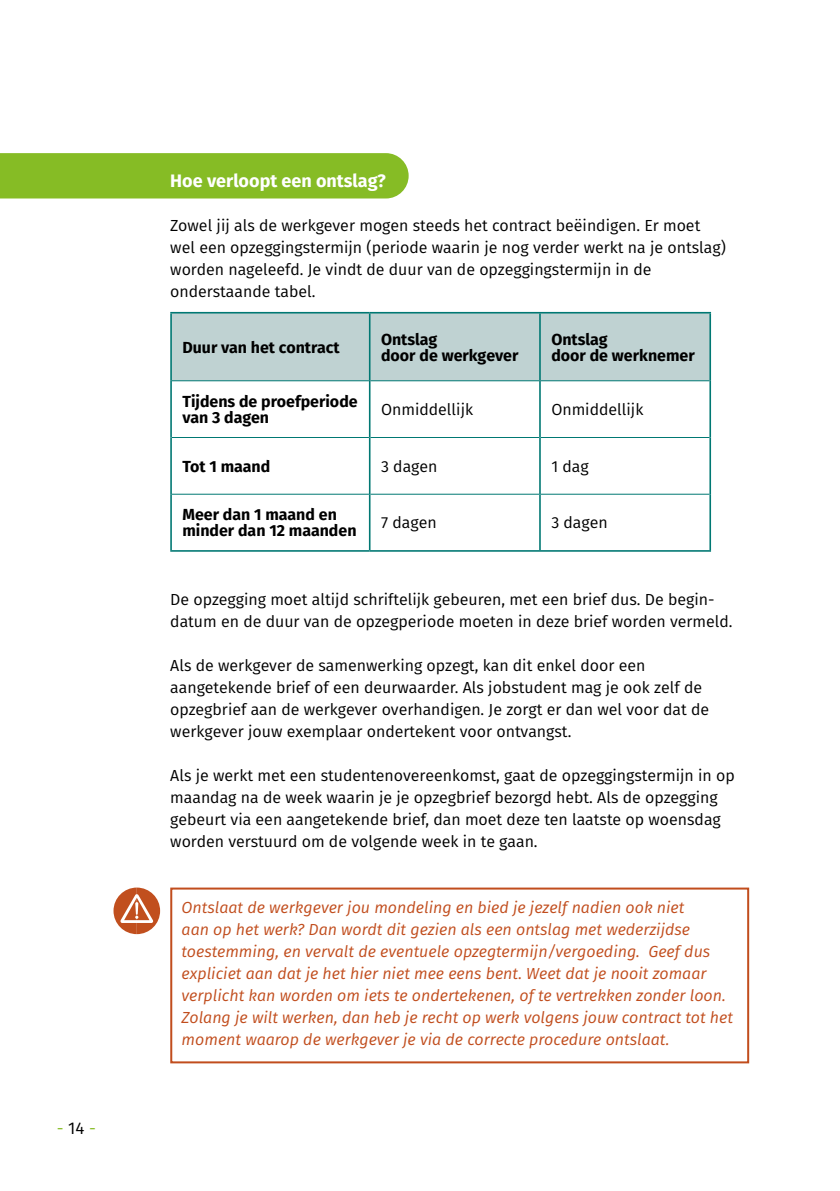
<style>
.page{position:relative;width:840px;height:1191px;background:#fff}
.page>*{position:absolute;margin:0;border:0;box-sizing:border-box;transform-origin:0 0}
.t1{font:700 18px "Fira Sans";color:#fff}
.t2{font:17px "Fira Sans";color:#86bc25}
.t3{font:16px/22px "Fira Sans";color:#000}
.t4{font:italic 16px/22px "Fira Sans";color:#c14d1d}
.t5{font:700 16px/16px "Fira Sans";color:#000}
.s1{color:#000}
</style>
<div class="page">
<div style="left:0;top:153px;width:408px;height:45px;background:#86bc25"></div>
<div style="left:172px;top:313px;width:537px;height:67px;background:#bfd2d2"></div>
<hr style="left:172px;top:380px;width:197px;height:1px;background:#007873">
<hr style="left:370px;top:380px;width:169px;height:1px;background:#007873">
<hr style="left:540px;top:380px;width:169px;height:1px;background:#007873">
<hr style="left:172px;top:437px;width:197px;height:1px;background:#007873">
<hr style="left:370px;top:437px;width:169px;height:1px;background:#007873">
<hr style="left:540px;top:437px;width:169px;height:1px;background:#007873">
<hr style="left:172px;top:494px;width:197px;height:1px;background:#007873">
<hr style="left:370px;top:494px;width:169px;height:1px;background:#007873">
<hr style="left:540px;top:494px;width:169px;height:1px;background:#007873">
<hr style="left:170px;top:312px;width:199px;height:1px;background:#007873">
<hr style="left:170px;top:313px;width:2px;height:68px;background:#007873">
<hr style="left:369px;top:312px;width:170px;height:1px;background:#007873">
<hr style="left:369px;top:313px;width:1px;height:68px;background:#007873">
<hr style="left:539px;top:312px;width:171px;height:1px;background:#007873">
<hr style="left:539px;top:313px;width:1px;height:68px;background:#007873">
<hr style="left:709px;top:313px;width:1px;height:68px;background:#007873">
<hr style="left:170px;top:381px;width:2px;height:56px;background:#007873">
<hr style="left:369px;top:381px;width:1px;height:56px;background:#007873">
<hr style="left:539px;top:381px;width:1px;height:56px;background:#007873">
<hr style="left:709px;top:381px;width:1px;height:56px;background:#007873">
<hr style="left:170px;top:437px;width:2px;height:57px;background:#007873">
<hr style="left:369px;top:437px;width:1px;height:57px;background:#007873">
<hr style="left:539px;top:437px;width:1px;height:57px;background:#007873">
<hr style="left:709px;top:437px;width:1px;height:57px;background:#007873">
<hr style="left:170px;top:494px;width:2px;height:56px;background:#007873">
<hr style="left:369px;top:494px;width:1px;height:56px;background:#007873">
<hr style="left:539px;top:494px;width:1px;height:56px;background:#007873">
<hr style="left:709px;top:494px;width:1px;height:56px;background:#007873">
<hr style="left:170px;top:550px;width:199px;height:2px;background:#007873">
<hr style="left:369px;top:550px;width:170px;height:2px;background:#007873">
<hr style="left:539px;top:550px;width:171px;height:2px;background:#007873">
<svg style="left:113px;top:887px;width:47px;height:47px"></svg>
<div style="left:170px;top:887px;width:578px;height:176px;border:2px solid #c14d1d"></div>
<p class="t2" style="left:57px;top:1115px;width:41px">- <span class="s1">14</span> -</p>
<p class="t1" style="left:170px;top:166px;width:217px">Hoe verloopt een ontslag?</p>
<p class="t3" style="left:170px;top:214px;width:557px">Zowel jij als de werkgever mogen steeds het contract beëindigen. Er moet wel een opzeggingstermijn (periode waarin je nog verder werkt na je ontslag) worden nageleefd. Je vindt de duur van de opzeggingstermijn in de onderstaande tabel.</p>
<p class="t5" style="left:182px;top:338px;width:159px">Duur van het contract</p>
<p class="t5" style="left:381px;top:330px;width:139px">Ontslag<br>door de werkgever</p>
<p class="t5" style="left:551px;top:330px;width:145px">Ontslag<br>door de werknemer</p>
<p class="t5" style="left:182px;top:392px;width:177px">Tijdens de proefperiode van 3 dagen</p>
<p class="t3" style="left:381px;top:398px;width:93px">Onmiddellijk</p>
<p class="t3" style="left:551px;top:398px;width:93px">Onmiddellijk</p>
<p class="t5" style="left:182px;top:457px;width:89px">Tot 1 maand</p>
<p class="t3" style="left:381px;top:455px;width:58px">3 dagen</p>
<p class="t3" style="left:551px;top:455px;width:39px">1 dag</p>
<p class="t5" style="left:182px;top:506px;width:175px">Meer dan 1 maand en minder dan 12 maanden</p>
<p class="t3" style="left:381px;top:511px;width:57px">7 dagen</p>
<p class="t3" style="left:551px;top:511px;width:58px">3 dagen</p>
<p class="t3" style="left:170px;top:588px;width:563px">De opzegging moet altijd schriftelijk gebeuren, met een brief dus. De begin&shy;datum en de duur van de opzegperiode moeten in deze brief worden vermeld.</p>
<p class="t3" style="left:170px;top:654px;width:540px">Als de werkgever de samenwerking opzegt, kan dit enkel door een aangetekende brief of een deurwaarder. Als jobstudent mag je ook zelf de opzegbrief aan de werkgever overhandigen. Je zorgt er dan wel voor dat de werkgever jouw exemplaar ondertekent voor ontvangst.</p>
<p class="t3" style="left:170px;top:764px;width:565px">Als je werkt met een studentenovereenkomst, gaat de opzeggingstermijn in op maandag na de week waarin je je opzegbrief bezorgd hebt. Als de opzegging gebeurt via een aangetekende brief, dan moet deze ten laatste op woensdag worden verstuurd om de volgende week in te gaan.</p>
<p class="t4" style="left:181px;top:896px;width:552px">Ontslaat de werkgever jou mondeling en bied je jezelf nadien ook niet<br>aan op het werk? Dan wordt dit gezien als een ontslag met wederzijdse toestemming, en vervalt de eventuele opzegtermijn/vergoeding. Geef dus expliciet aan dat je het hier niet mee eens bent. Weet dat je nooit zomaar verplicht kan worden om iets te ondertekenen, of te vertrekken zonder loon.<br>Zolang je wilt werken, dan heb je recht op werk volgens jouw contract tot het moment waarop de werkgever je via de correcte procedure ontslaat.</p>
</div>
